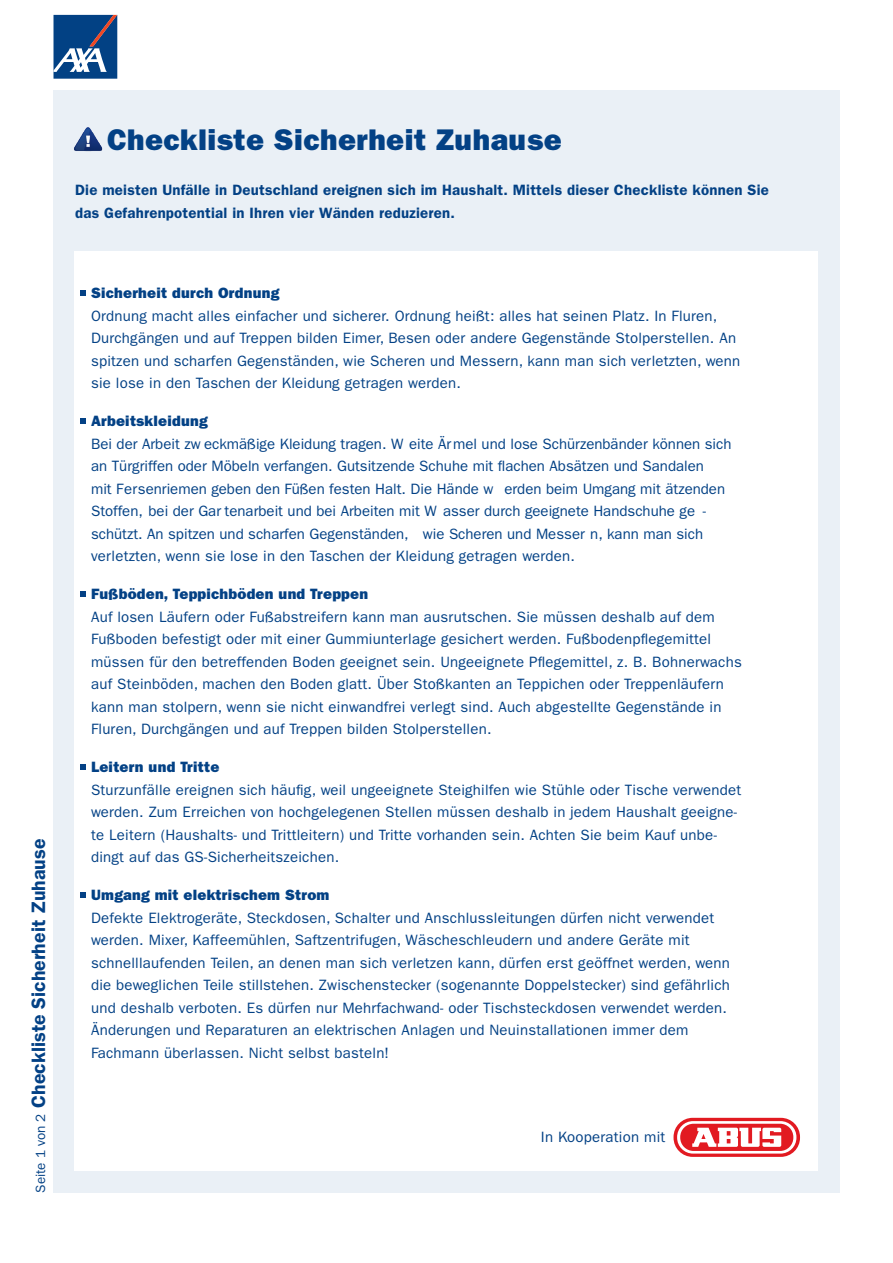
<style>
.page{position:relative;width:893px;height:1263px;background:#fff}
.page>*{position:absolute;margin:0;border:0;box-sizing:border-box;transform-origin:0 0}
.t1{font:800 30px "Franklin Gothic LT";letter-spacing:.015em;color:#034185}
.t2{font:600 19.5px "Franklin Gothic LT";color:#034185}
.t3{font:15px/22.5px "Franklin Gothic LT";letter-spacing:.015em;color:#034185}
.t4{font:600 15px/22.5px "Franklin Gothic LT";letter-spacing:.015em;color:#034185}
.t5{font:800 15px "Franklin Gothic LT";letter-spacing:.015em;color:#034185}
.s1{font-weight:400;font-size:13.5px}
</style>
<div class="page">
<div style="left:53px;top:90px;width:787px;height:1103px;background:#eaf0f6"></div>
<div style="left:75px;top:251px;width:743px;height:919px;background:#fff"></div>
<svg style="left:81px;top:290px;width:5px;height:5px"></svg>
<svg style="left:81px;top:418px;width:5px;height:5px"></svg>
<svg style="left:81px;top:591px;width:5px;height:5px"></svg>
<svg style="left:81px;top:764px;width:5px;height:5px"></svg>
<svg style="left:81px;top:892px;width:5px;height:5px"></svg>
<svg style="left:673px;top:1118px;width:127px;height:39px"></svg>
<svg style="left:677px;top:1121px;width:119px;height:32px"></svg>
<div style="left:680px;top:1124px;width:113px;height:27px;background:#e21a21;border-radius:13px"></div>
<svg style="left:692px;top:1128px;width:89px;height:19px"></svg>
<svg style="left:54px;top:15px;width:63px;height:64px;background:#305e94"></svg>
<img style="left:74px;top:127px;width:29px;height:25px">
<h2 class="t2" style="left:27px;top:1193px;width:355px;rotate:-90deg"><span class="s1">Seite 1 von 2</span> Checkliste Sicherheit Zuhause</h2>
<p class="t1" style="left:107px;top:122px;width:456px">Checkliste Sicherheit Zuhause</p>
<p class="t4" style="left:75px;top:179px;width:695px">Die meisten Unfälle in Deutschland ereignen sich im Haushalt. Mittels dieser Checkliste können Sie das Gefahrenpotential in Ihren vier Wänden reduzieren.</p>
<p class="t5" style="left:91px;top:284px;width:190px">Sicherheit durch Ordnung</p>
<p class="t3" style="left:91px;top:305px;width:651px">Ordnung macht alles einfacher und sicherer. Ordnung heißt: alles hat seinen Platz. In Fluren, Durchgängen und auf Treppen bilden Eimer, Besen oder andere Gegenstände Stolperstellen. An spitzen und scharfen Gegenständen, wie Scheren und Messern, kann man sich verletzten, wenn sie lose in den Taschen der Kleidung getragen werden.</p>
<p class="t5" style="left:91px;top:412px;width:118px">Arbeitskleidung</p>
<p class="t3" style="left:91px;top:433px;width:642px">Bei der Arbeit zw eckmäßige Kleidung tragen. W eite Ärmel und lose Schürzenbänder können sich an Türgriffen oder Möbeln verfangen. Gutsitzende Schuhe mit flachen Absätzen und Sandalen<br>mit Fersenriemen geben den Füßen festen Halt. Die Hände w erden beim Umgang mit ätzenden Stoffen, bei der Gar tenarbeit und bei Arbeiten mit W asser durch geeignete Handschuhe ge - schützt. An spitzen und scharfen Gegenständen, wie Scheren und Messer n, kann man sich</p>
<p class="t3" style="left:91px;top:545px;width:485px">verletzten, wenn sie lose in den Taschen der Kleidung getragen werden.</p>
<p class="t5" style="left:91px;top:585px;width:279px">Fußböden, Teppichböden und Treppen</p>
<p class="t3" style="left:91px;top:606px;width:652px">Auf losen Läufern oder Fußabstreifern kann man ausrutschen. Sie müssen deshalb auf dem Fußboden befestigt oder mit einer Gummiunterlage gesichert werden. Fußbodenpflegemittel müssen für den betreffenden Boden geeignet sein. Ungeeignete Pflegemittel, z. B. Bohnerwachs auf Steinböden, machen den Boden glatt. Über Stoßkanten an Teppichen oder Treppenläufern kann man stolpern, wenn sie nicht einwandfrei verlegt sind. Auch abgestellte Gegenstände in Fluren, Durchgängen und auf Treppen bilden Stolperstellen.</p>
<p class="t5" style="left:91px;top:758px;width:130px">Leitern und Tritte</p>
<p class="t3" style="left:91px;top:779px;width:652px">Sturzunfälle ereignen sich häufig, weil ungeeignete Steighilfen wie Stühle oder Tische verwendet werden. Zum Erreichen von hochgelegenen Stellen müssen deshalb in jedem Haushalt geeigne&shy;te Leitern (Haushalts- und Trittleitern) und Tritte vorhanden sein. Achten Sie beim Kauf unbe&shy;dingt auf das GS-Sicherheitszeichen.</p>
<p class="t5" style="left:91px;top:886px;width:240px">Umgang mit elektrischem Strom</p>
<p class="t3" style="left:91px;top:907px;width:640px">Defekte Elektrogeräte, Steckdosen, Schalter und Anschlussleitungen dürfen nicht verwendet werden. Mixer, Kaffeemühlen, Saftzentrifugen, Wäscheschleudern und andere Geräte mit schnelllaufenden Teilen, an denen man sich verletzen kann, dürfen erst geöffnet werden, wenn die beweglichen Teile stillstehen. Zwischenstecker (sogenannte Doppelstecker) sind gefährlich und deshalb verboten. Es dürfen nur Mehrfachwand- oder Tischsteckdosen verwendet werden.<br>Änderungen und Reparaturen an elektrischen Anlagen und Neuinstallationen immer dem Fachmann überlassen. Nicht selbst basteln!</p>
<p class="t3" style="left:541px;top:1126px;width:126px">In Kooperation mit</p>
</div>
